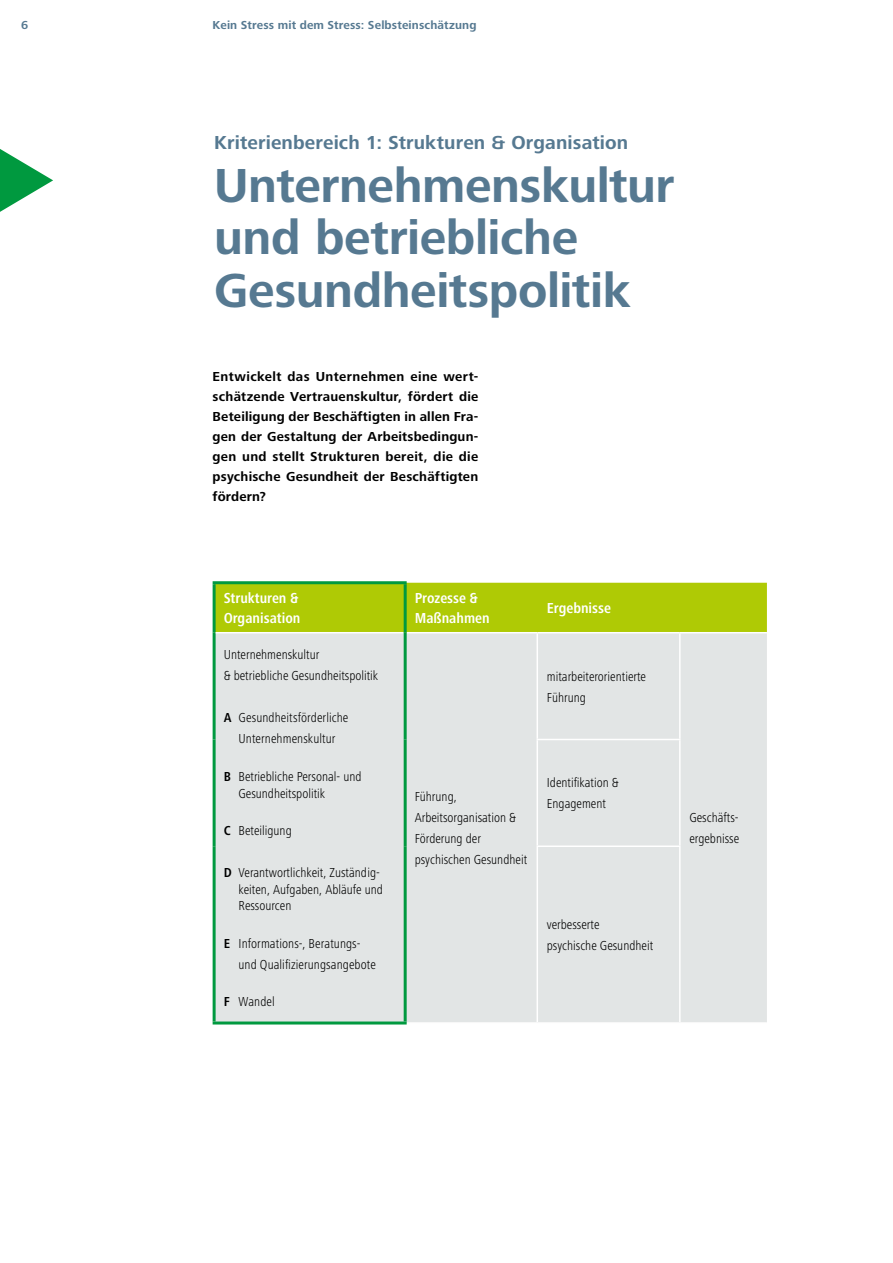
<style>
.page{position:relative;width:893px;height:1263px;background:#fff}
.page>*{position:absolute;margin:0;border:0;box-sizing:border-box;transform-origin:0 0}
.t1{font:700 49.5px/52.5px "Frutiger Next Pro";letter-spacing:-.01em;color:#567991}
.t2{font:700 19.5px "Frutiger Next Pro";letter-spacing:.01em;color:#567991}
.t3{font:700 condensed 15px/20.1px "Frutiger Next Pro";color:#fff}
.t4{font:300 condensed 13.5px/21px "Frutiger Next Pro";color:#000}
.t5{font:700 13.5px/20.1px "Frutiger Next Pro";letter-spacing:.015em;color:#000;text-align:justify}
.t6{font:700 12px "Frutiger Next Pro";letter-spacing:.01em;color:#567991}
.s1{font-weight:700}
</style>
<div class="page">
<svg style="left:0;top:149px;width:53px;height:63px"></svg>
<div style="left:216px;top:583px;width:551px;height:49px;background:#afca05"></div>
<div style="left:216px;top:633px;width:551px;height:389px;background:#e2e5e5"></div>
<hr style="left:536px;top:739px;width:145px;height:1px;background:#fff">
<hr style="left:536px;top:845px;width:145px;height:2px;background:#fff">
<hr style="left:679px;top:633px;width:2px;height:106px;background:#fff">
<hr style="left:679px;top:740px;width:2px;height:105px;background:#fff">
<hr style="left:679px;top:847px;width:2px;height:175px;background:#fff">
<hr style="left:536px;top:633px;width:2px;height:106px;background:#fff">
<hr style="left:536px;top:740px;width:2px;height:105px;background:#fff">
<hr style="left:536px;top:847px;width:2px;height:175px;background:#fff">
<hr style="left:213px;top:581px;width:194px;height:3px;background:#00993f">
<hr style="left:213px;top:584px;width:3px;height:49px;background:#00993f">
<hr style="left:213px;top:633px;width:3px;height:106px;background:#00993f">
<hr style="left:213px;top:739px;width:3px;height:107px;background:#00993f">
<hr style="left:213px;top:846px;width:3px;height:175px;background:#00993f">
<hr style="left:213px;top:1021px;width:194px;height:3px;background:#00993f">
<hr style="left:404px;top:584px;width:3px;height:49px;background:#00993f">
<hr style="left:404px;top:633px;width:3px;height:106px;background:#00993f">
<hr style="left:404px;top:739px;width:3px;height:107px;background:#00993f">
<hr style="left:404px;top:846px;width:3px;height:175px;background:#00993f">
<p class="t6" style="left:21px;top:18px;width:9px">6</p>
<p class="t6" style="left:213px;top:18px;width:265px">Kein Stress mit dem Stress: Selbsteinschätzung</p>
<h2 class="t2" style="left:214px;top:131px;width:416px">Kriterienbereich 1: Strukturen &amp; Organisation</h2>
<h1 class="t1" style="left:214px;top:159px;width:462px">Unternehmenskultur und betriebliche<br>Gesundheitspolitik</h1>
<p class="t5" style="left:213px;top:366px;width:267px">Entwickelt das Unternehmen eine wert&shy;schätzende Vertrauenskultur, fördert die Beteiligung der Beschäftigten in allen Fra&shy;gen der Gestaltung der Arbeitsbedingun&shy;gen und stellt Strukturen bereit, die die psychische Gesundheit der Beschäftigten fördern?</p>
<p class="t3" style="left:224px;top:588px;width:78px">Strukturen &amp;<br>Organisation</p>
<p class="t3" style="left:415px;top:588px;width:77px">Prozesse &amp;<br>Maßnahmen</p>
<p class="t3" style="left:547px;top:598px;width:66px">Ergebnisse</p>
<p class="t4" style="left:224px;top:644px;width:156px">Unternehmenskultur<br>&amp; betriebliche Gesundheitspolitik</p>
<p class="t4" style="left:224px;top:707px;width:126px;text-align:center"><span class="s1">A</span> Gesundheitsförderliche<br>Unternehmenskultur</p>
<p class="t4" style="left:239px;top:768px;width:125px;line-height:16.5px;text-indent:-15px"><span class="s1">B</span> Betriebliche Personal- und<br>Gesundheitspolitik</p>
<p class="t4" style="left:224px;top:820px;width:70px"><span class="s1">C</span> Beteiligung</p>
<p class="t4" style="left:239px;top:864px;width:146px;line-height:16.5px;text-indent:-15px"><span class="s1">D</span> Verantwortlichkeit, Zuständig&shy;keiten, Aufgaben, Abläufe und<br>Ressourcen</p>
<p class="t4" style="left:239px;top:932px;width:139px;text-indent:-15px"><span class="s1">E</span> Informations-, Beratungs&shy;und Qualifizierungsangebote</p>
<p class="t4" style="left:224px;top:991px;width:53px"><span class="s1">F</span> Wandel</p>
<p class="t4" style="left:547px;top:665px;width:101px">mitarbeiterorientierte<br>Führung</p>
<p class="t4" style="left:547px;top:772px;width:74px">Identifikation &amp;<br>Engagement</p>
<p class="t4" style="left:415px;top:786px;width:114px">Führung,<br>Arbeitsorganisation &amp;<br>Förderung der psychischen Gesundheit</p>
<p class="t4" style="left:547px;top:914px;width:108px">verbesserte<br>psychische Gesundheit</p>
<p class="t4" style="left:689px;top:807px;width:51px">Geschäfts&shy;ergebnisse</p>
</div>
